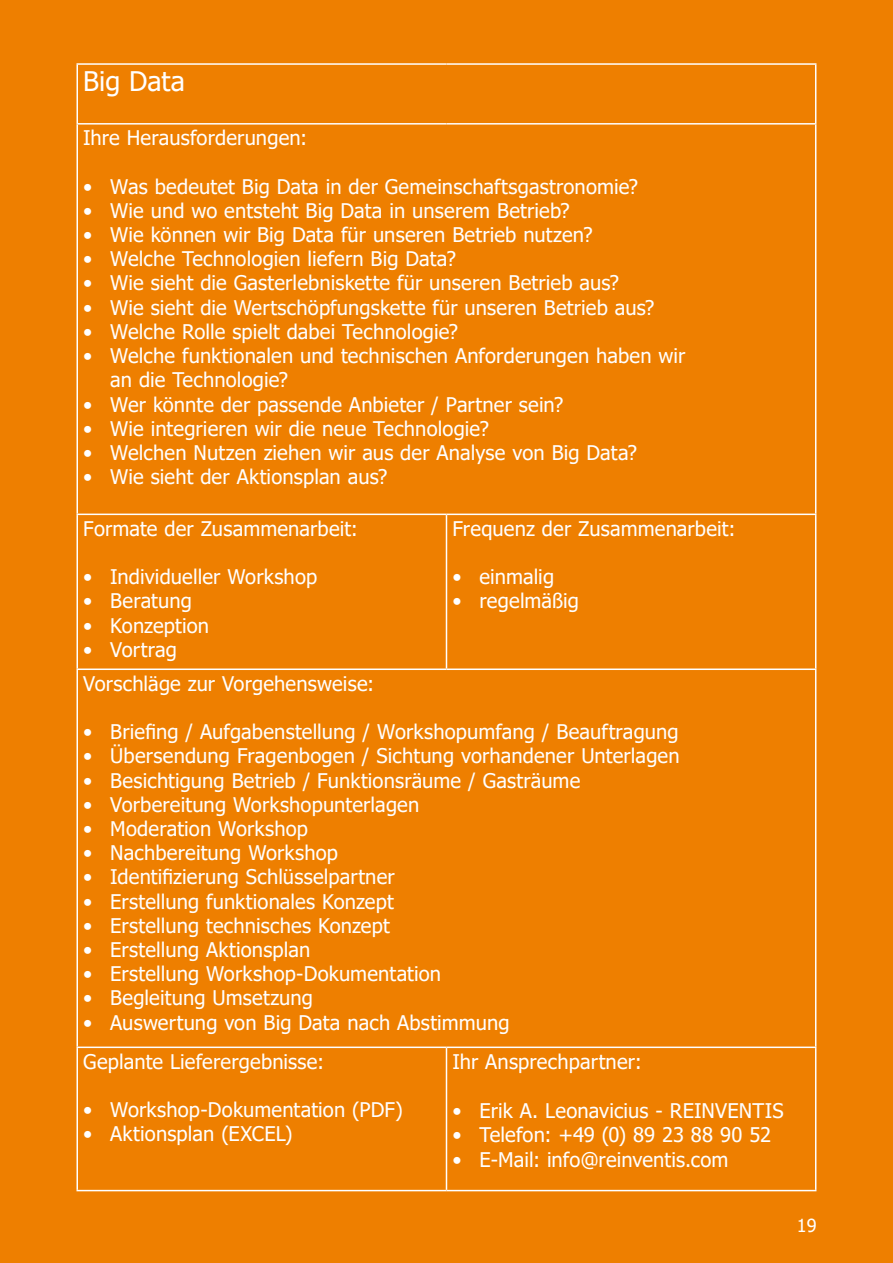
<style>
.page{position:relative;width:893px;height:1263px;background:#ee7f00}
.page>*{position:absolute;margin:0;border:0;box-sizing:border-box;transform-origin:0 0}
.t1{font:27px "Tahoma";color:#fff}
.t2{font:20.1px/24.2px "Tahoma";letter-spacing:.01em;color:#fff}
.t3{font:18px "Tahoma";color:#fff}
</style>
<div class="page">
<hr style="left:76px;top:63px;width:370px;height:2px;background:#fff">
<hr style="left:76px;top:65px;width:2px;height:58px;background:#fff">
<hr style="left:446px;top:63px;width:370px;height:2px;background:#fff">
<hr style="left:815px;top:65px;width:1px;height:58px;background:#fff">
<hr style="left:76px;top:125px;width:2px;height:389px;background:#fff">
<hr style="left:815px;top:125px;width:1px;height:389px;background:#fff">
<hr style="left:76px;top:515px;width:2px;height:153px;background:#fff">
<hr style="left:815px;top:515px;width:1px;height:153px;background:#fff">
<hr style="left:76px;top:670px;width:2px;height:376px;background:#fff">
<hr style="left:815px;top:670px;width:1px;height:376px;background:#fff">
<hr style="left:76px;top:1048px;width:2px;height:142px;background:#fff">
<hr style="left:815px;top:1048px;width:1px;height:142px;background:#fff">
<hr style="left:76px;top:1190px;width:370px;height:1px;background:#fff">
<hr style="left:446px;top:1190px;width:370px;height:1px;background:#fff">
<hr style="left:76px;top:123px;width:370px;height:2px;background:#fff">
<hr style="left:446px;top:123px;width:370px;height:2px;background:#fff">
<hr style="left:76px;top:514px;width:370px;height:1px;background:#fff">
<hr style="left:446px;top:514px;width:370px;height:1px;background:#fff">
<hr style="left:446px;top:515px;width:1px;height:153px;background:#fff">
<hr style="left:76px;top:668px;width:370px;height:2px;background:#fff">
<hr style="left:446px;top:668px;width:370px;height:2px;background:#fff">
<hr style="left:76px;top:1046px;width:370px;height:2px;background:#fff">
<hr style="left:446px;top:1046px;width:370px;height:2px;background:#fff">
<hr style="left:446px;top:1048px;width:1px;height:142px;background:#fff">
<h1 class="t1" style="left:83px;top:63px;width:103px">Big Data</h1>
<p class="t2" style="left:83px;top:127px;width:226px">Ihre Herausforderungen:</p>
<p class="t2" style="left:83px;top:175px;width:556px">• Was bedeutet Big Data in der Gemeinschaftsgastronomie?</p>
<p class="t2" style="left:83px;top:200px;width:488px">• Wie und wo entsteht Big Data in unserem Betrieb?</p>
<p class="t2" style="left:83px;top:224px;width:511px">• Wie können wir Big Data für unseren Betrieb nutzen?</p>
<p class="t2" style="left:83px;top:248px;width:374px">• Welche Technologien liefern Big Data?</p>
<p class="t2" style="left:83px;top:272px;width:537px">• Wie sieht die Gasterlebniskette für unseren Betrieb aus?</p>
<p class="t2" style="left:83px;top:296px;width:573px">• Wie sieht die Wertschöpfungskette für unseren Betrieb aus?</p>
<p class="t2" style="left:83px;top:321px;width:376px">• Welche Rolle spielt dabei Technologie?</p>
<p class="t2" style="left:110px;top:345px;width:577px;text-indent:-27px">• Welche funktionalen und technischen Anforderungen haben wir an die Technologie?</p>
<p class="t2" style="left:83px;top:393px;width:482px">• Wer könnte der passende Anbieter / Partner sein?</p>
<p class="t2" style="left:83px;top:417px;width:407px">• Wie integrieren wir die neue Technologie?</p>
<p class="t2" style="left:83px;top:442px;width:555px">• Welchen Nutzen ziehen wir aus der Analyse von Big Data?</p>
<p class="t2" style="left:83px;top:466px;width:306px">• Wie sieht der Aktionsplan aus?</p>
<p class="t2" style="left:83px;top:517px;width:276px">Formate der Zusammenarbeit:</p>
<p class="t2" style="left:83px;top:566px;width:236px">• Individueller Workshop</p>
<p class="t2" style="left:83px;top:590px;width:110px">• Beratung</p>
<p class="t2" style="left:83px;top:614px;width:127px">• Konzeption</p>
<p class="t2" style="left:83px;top:638px;width:95px">• Vortrag</p>
<p class="t2" style="left:452px;top:517px;width:284px">Frequenz der Zusammenarbeit:</p>
<p class="t2" style="left:452px;top:566px;width:103px">• einmalig</p>
<p class="t2" style="left:452px;top:590px;width:128px">• regelmäßig</p>
<p class="t2" style="left:83px;top:672px;width:292px">Vorschläge zur Vorgehensweise:</p>
<p class="t2" style="left:83px;top:721px;width:597px">• Briefing / Aufgabenstellung / Workshopumfang / Beauftragung</p>
<p class="t2" style="left:83px;top:745px;width:598px">• Übersendung Fragenbogen / Sichtung vorhandener Unterlagen</p>
<p class="t2" style="left:83px;top:769px;width:498px">• Besichtigung Betrieb / Funktionsräume / Gasträume</p>
<p class="t2" style="left:83px;top:793px;width:338px">• Vorbereitung Workshopunterlagen</p>
<p class="t2" style="left:83px;top:818px;width:226px">• Moderation Workshop</p>
<p class="t2" style="left:83px;top:842px;width:256px">• Nachbereitung Workshop</p>
<p class="t2" style="left:83px;top:866px;width:313px">• Identifizierung Schlüsselpartner</p>
<p class="t2" style="left:83px;top:890px;width:312px">• Erstellung funktionales Konzept</p>
<p class="t2" style="left:83px;top:914px;width:308px">• Erstellung technisches Konzept</p>
<p class="t2" style="left:83px;top:939px;width:229px">• Erstellung Aktionsplan</p>
<p class="t2" style="left:83px;top:963px;width:359px">• Erstellung Workshop-Dokumentation</p>
<p class="t2" style="left:83px;top:987px;width:231px">• Begleitung Umsetzung</p>
<p class="t2" style="left:83px;top:1004px;width:428px;line-height:39.2px">• Auswertung von Big Data nach Abstimmung<br>Geplante Lieferergebnisse:</p>
<p class="t2" style="left:83px;top:1099px;width:321px">• Workshop-Dokumentation (PDF)</p>
<p class="t2" style="left:83px;top:1123px;width:211px">• Aktionsplan (EXCEL)</p>
<p class="t2" style="left:452px;top:1050px;width:191px">Ihr Ansprechpartner:</p>
<p class="t2" style="left:452px;top:1100px;width:333px">• Erik A. Leonavicius - REINVENTIS</p>
<p class="t2" style="left:452px;top:1124px;width:320px">• Telefon: +49 (0) 89 23 88 90 52</p>
<p class="t2" style="left:452px;top:1148px;width:278px">• E-Mail: info@reinventis.com</p>
<p class="t3" style="left:797px;top:1213px;width:21px">19</p>
</div>
